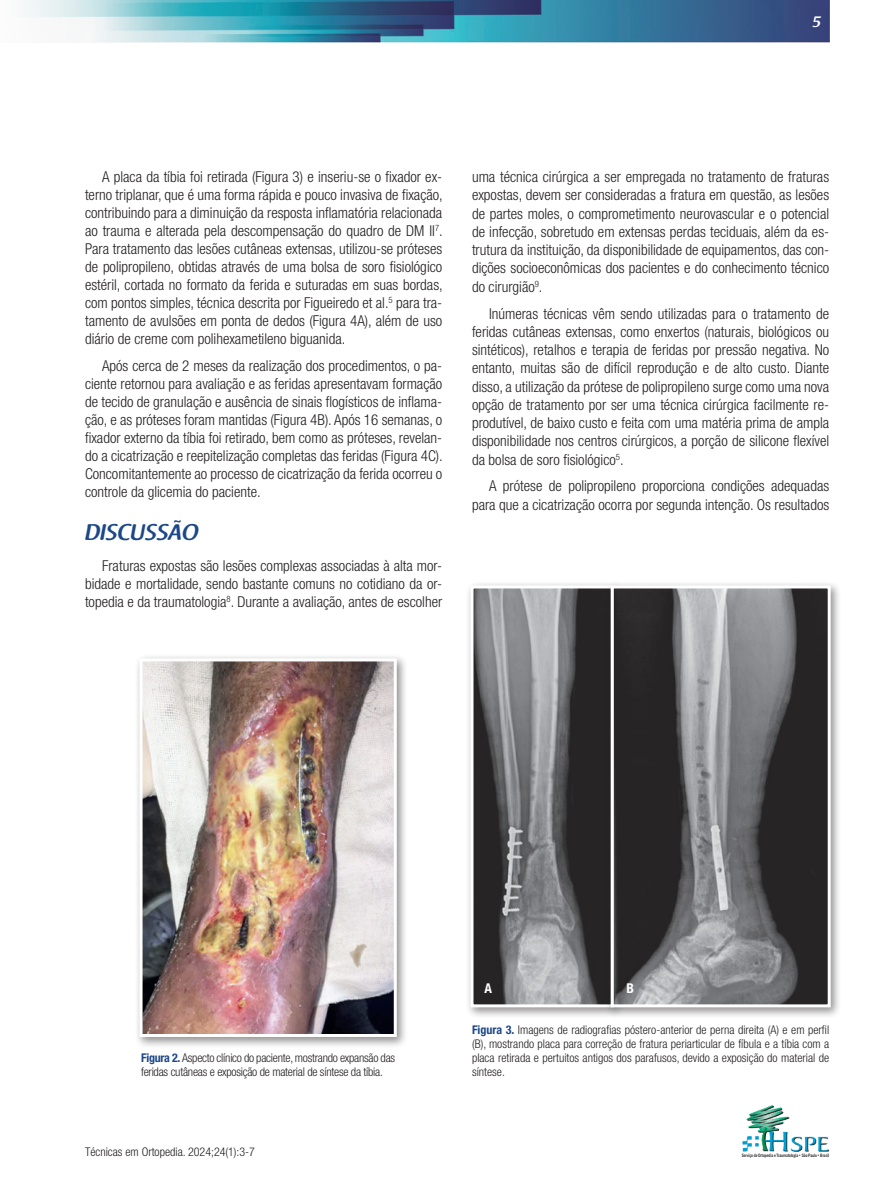
<style>
.page{position:relative;width:893px;height:1191px;background:#fff}
.page>*{position:absolute;margin:0;border:0;box-sizing:border-box;transform-origin:0 0}
.t1{font:600 22.5px "Raspoutine";color:#1c4788}
.t2{font:300 condensed 15px/18px "Helvetica Neue";color:#231f20;text-align:justify}
.t3{font:600 15px "Raspoutine";color:#fff}
.t4{font:700 condensed 13.5px "Helvetica Neue";color:#fff}
.t5{font:300 condensed 12px/14px "Helvetica Neue";letter-spacing:-.02em;color:#231f20}
.t6{font:300 condensed 12px "Helvetica Neue";color:#231f20}
.t7{font:700 4.5px "News Gothic BT";color:#231f20;scale:.8 1}
.s1{font-weight:700;color:#1c4788}
</style>
<div class="page">
<img style="left:25px;top:0;width:804px;height:43px">
<img style="left:742px;top:1105px;width:87px;height:47px">
<div style="left:465px;top:580px;width:160px;height:438px;background:#231f20;opacity:.5"></div>
<img style="left:474px;top:589px;width:131px;height:414px">
<div style="left:470px;top:585px;width:144px;height:422px;border:3px solid #fff"></div>
<div style="left:605px;top:580px;width:237px;height:438px;background:#231f20;opacity:.5"></div>
<div style="left:611px;top:585px;width:220px;height:422px;border:3px solid #fff"></div>
<div style="left:134px;top:653px;width:274px;height:395px;background:#231f20;opacity:.5"></div>
<img style="left:144px;top:662px;width:249px;height:371px">
<div style="left:140px;top:658px;width:257px;height:379px;border:3px solid #fff"></div>
<p class="t3" style="left:812px;top:14px;width:10px">5</p>
<p class="t2" style="left:85px;top:168px;width:359px;text-indent:17px">A placa da tíbia foi retirada (Figura 3) e inseriu-se o fixador ex&shy;terno triplanar, que é uma forma rápida e pouco invasiva de fixação, contribuindo para a diminuição da resposta inflamatória relacionada ao trauma e alterada pela descompensação do quadro de DM II<sup>7</sup>.<br>Para tratamento das lesões cutâneas extensas, utilizou-se próteses de polipropileno, obtidas através de uma bolsa de soro fisiológico estéril, cortada no formato da ferida e suturadas em suas bordas, com pontos simples, técnica descrita por Figueiredo et al.<sup>5</sup> para tra&shy;tamento de avulsões em ponta de dedos (Figura 4A), além de uso diário de creme com polihexametileno biguanida.</p>
<p class="t2" style="left:85px;top:356px;width:359px;text-indent:17px">Após cerca de 2 meses da realização dos procedimentos, o pa&shy;ciente retornou para avaliação e as feridas apresentavam formação de tecido de granulação e ausência de sinais flogísticos de inflama&shy;ção, e as próteses foram mantidas (Figura 4B). Após 16 semanas, o fixador externo da tíbia foi retirado, bem como as próteses, revelan&shy;do a cicatrização e reepitelização completas das feridas (Figura 4C).<br>Concomitantemente ao processo de cicatrização da ferida ocorreu o controle da glicemia do paciente.</p>
<h1 class="t1" style="left:85px;top:520px;width:115px">DISCUSSÃO</h1>
<p class="t2" style="left:85px;top:556px;width:359px;text-indent:17px">Fraturas expostas são lesões complexas associadas à alta mor&shy;bidade e mortalidade, sendo bastante comuns no cotidiano da or&shy;topedia e da traumatologia<sup>8</sup>. Durante a avaliação, antes de escolher</p>
<p class="t2" style="left:472px;top:167px;width:359px">uma técnica cirúrgica a ser empregada no tratamento de fraturas expostas, devem ser consideradas a fratura em questão, as lesões de partes moles, o comprometimento neurovascular e o potencial de infecção, sobretudo em extensas perdas teciduais, além da es&shy;trutura da instituição, da disponibilidade de equipamentos, das con&shy;dições socioeconômicas dos pacientes e do conhecimento técnico do cirurgião<sup>9</sup>.</p>
<p class="t2" style="left:472px;top:304px;width:359px;text-indent:17px">Inúmeras técnicas vêm sendo utilizadas para o tratamento de feridas cutâneas extensas, como enxertos (naturais, biológicos ou sintéticos), retalhos e terapia de feridas por pressão negativa. No entanto, muitas são de difícil reprodução e de alto custo. Diante disso, a utilização da prótese de polipropileno surge como uma nova opção de tratamento por ser uma técnica cirúrgica facilmente re&shy;produtível, de baixo custo e feita com uma matéria prima de ampla disponibilidade nos centros cirúrgicos, a porção de silicone flexível da bolsa de soro fisiológico<sup>5</sup>.</p>
<p class="t2" style="left:472px;top:477px;width:359px;text-align:right">A prótese de polipropileno proporciona condições adequadas para que a cicatrização ocorra por segunda intenção. Os resultados</p>
<p class="t5" style="left:141px;top:1050px;width:256px"><span class="s1">Figura 2.</span> Aspecto clínico do paciente, mostrando expansão das feridas cutâneas e exposição de material de síntese da tíbia.</p>
<p class="t6" style="left:85px;top:1145px;width:171px">Técnicas em Ortopedia. 2024;24(1):3-7</p>
<p class="t4" style="left:485px;top:979px;width:9px">A</p>
<p class="t4" style="left:626px;top:979px;width:9px">B</p>
<p class="t5" style="left:472px;top:1023px;width:359px;text-align:justify"><span class="s1">Figura 3.</span> Imagens de radiografias póstero-anterior de perna direita (A) e em perfil (B), mostrando placa para correção de fratura periarticular de fíbula e a tíbia com a placa retirada e pertuitos antigos dos parafusos, devido a exposição do material de síntese.</p>
<p class="t7" style="left:742px;top:1152px;width:111px">Serviço de Ortopedia e Traumatologia • São Paulo • Brasil</p>
</div>
